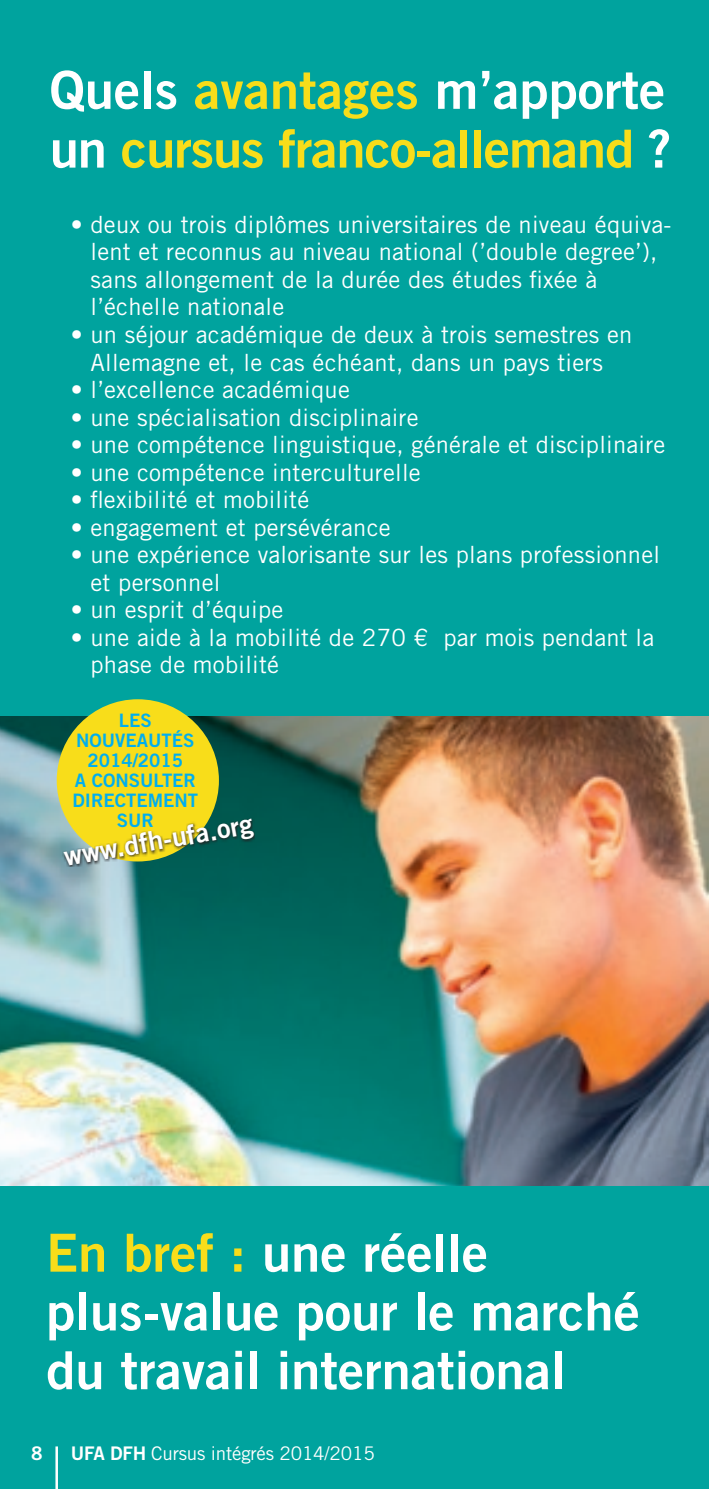
<style>
.page{position:relative;width:709px;height:1489px;background:#fff}
.page>*{position:absolute;margin:0;border:0;box-sizing:border-box;transform-origin:0 0}
.t1{font:52.5px/58.8px "Trade Gothic LT Std Bd 2";color:#fff}
.t2{font:52.5px/58.8px "Trade Gothic LT Std Bd 2";letter-spacing:-.01em;color:#f8dd1a}
.t3{font:27px "Trade Gothic LT Std Bd 2";color:#fff}
.t4{font:23.75px/27.5px "Trade Gothic LT Std";letter-spacing:.01em;color:#fff}
.t5{font:18.75px "Trade Gothic LT Std";letter-spacing:-.01em;color:#fff}
.t6{font:18.75px "Trade Gothic LT Std Bd 2";color:#fff}
.t7{font:18.5px/20px "Trade Gothic LT Std Bd 2";color:#00aeef;text-align:center}
.s1{color:#fff}
.s2{color:#f8dd1a}
.s3{font-family:"Trade Gothic LT Std Bd 2"}
</style>
<div class="page">
<div style="left:0;top:0;width:709px;height:1488px;background:#00a39e"></div>
<img style="left:0;top:716px;width:709px;height:469px">
<div style="left:57px;top:699px;width:162px;height:162px;background:#f8dd1a;border-radius:50%"></div>
<svg style="left:62px;top:817px;width:193px;height:49px"></svg>
<hr style="left:55px;top:1446px;width:3px;height:42px;background:#fff">
<h1 class="t2" style="left:50px;top:60px;width:623px"><span class="s1">Quels</span> avantages <span class="s1">m’apporte un</span> cursus franco-allemand <span class="s1">?</span></h1>
<p class="t4" style="left:90px;top:210px;width:582px;text-indent:-20px">• deux ou trois diplômes universitaires de niveau équiva&shy;lent et reconnus au niveau national (’double degree’), sans allongement de la durée des études fixée à l’échelle nationale</p>
<p class="t4" style="left:71px;top:320px;width:563px;text-align:center">• un séjour académique de deux à trois semestres en<br>Allemagne et, le cas échéant, dans un pays tiers</p>
<p class="t4" style="left:71px;top:375px;width:280px">• l’excellence académique</p>
<p class="t4" style="left:71px;top:403px;width:349px">• une spécialisation disciplinaire</p>
<p class="t4" style="left:71px;top:430px;width:596px">• une compétence linguistique, générale et disciplinaire</p>
<p class="t4" style="left:71px;top:458px;width:351px">• une compétence interculturelle</p>
<p class="t4" style="left:71px;top:485px;width:240px">• flexibilité et mobilité</p>
<p class="t4" style="left:71px;top:513px;width:321px">• engagement et persévérance</p>
<p class="t4" style="left:90px;top:540px;width:571px;text-indent:-20px">• une expérience valorisante sur les plans professionnel et personnel</p>
<p class="t4" style="left:71px;top:595px;width:214px">• un esprit d’équipe</p>
<p class="t4" style="left:90px;top:623px;width:565px;text-indent:-20px">• une aide à la mobilité de 270 € par mois pendant la phase de mobilité</p>
<p class="t7" style="left:73px;top:710px;width:127px">LES<br>NOUVEAUTÉS<br>2014/2015<br>A CONSULTER<br>DIRECTEMENT<br>SUR</p>
<p class="t3" style="left:61px;top:840px;width:192px;rotate:-10deg">www.dfh-ufa.org</p>
<h1 class="t1" style="left:46px;top:1222px;width:595px"><span class="s2">En bref :</span> une réelle plus-value pour le marché du travail international</h1>
<p class="t6" style="left:31px;top:1441px;width:13px">8</p>
<p class="t5" style="left:71px;top:1441px;width:305px"><span class="s3">UFA DFH</span> Cursus intégrés 2014/2015</p>
</div>
